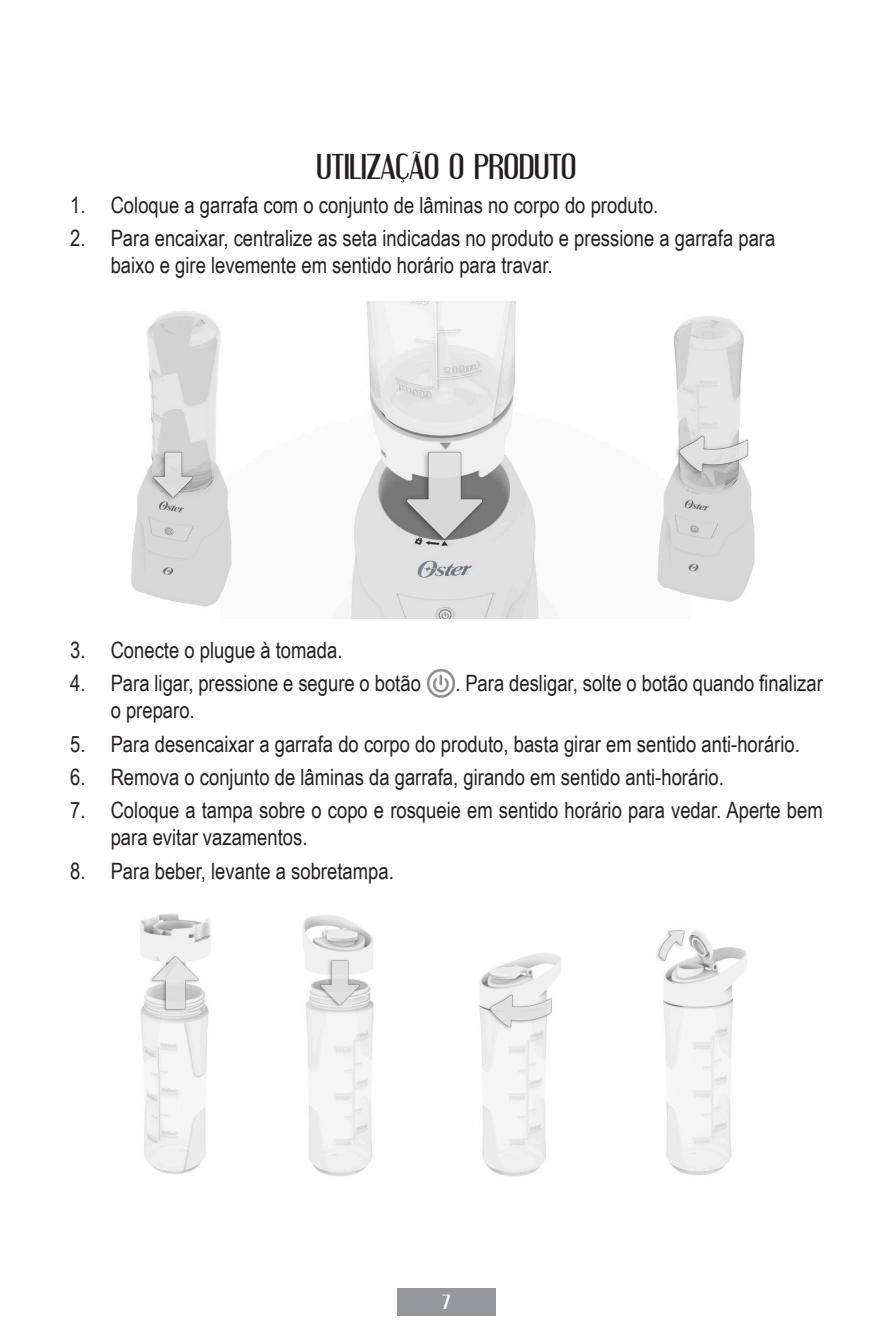
<style>
.page{position:relative;width:893px;height:1340px;background:#fff}
.page>*{position:absolute;margin:0;border:0;box-sizing:border-box;transform-origin:0 0}
.t1{font:31.5px "Engebrechtre";color:#231f20}
.t2{font:22.5px/27px "Arial Narrow";color:#231f20}
.t3{font:18px "Engebrechtre";color:#fff}
</style>
<div class="page">
<div style="left:397px;top:1287px;width:99px;height:28px;background:#95979a"></div>
<img style="left:428px;top:670px;width:27px;height:27px">
<img style="left:131px;top:301px;width:624px;height:317px">
<img style="left:140px;top:913px;width:607px;height:264px">
<h1 class="t1" style="left:317px;top:149px;width:261px">UTILIZAÇÃO O PRODUTO</h1>
<p class="t2" style="left:70px;top:191px;width:590px">1. Coloque a garrafa com o conjunto de lâminas no corpo do produto.</p>
<p class="t2" style="left:111px;top:224px;width:666px;text-indent:-40px">2. Para encaixar, centralize as seta indicadas no produto e pressione a garrafa para baixo e gire levemente em sentido horário para travar.</p>
<p class="t2" style="left:70px;top:635px;width:274px">3. Conecte o plugue à tomada.</p>
<p class="t2" style="left:70px;top:669px;width:352px">4. Para ligar, pressione e segure o botão</p>
<p class="t2" style="left:455px;top:669px;width:369px">. Para desligar, solte o botão quando finalizar</p>
<p class="t2" style="left:111px;top:696px;width:86px">o preparo.</p>
<p class="t2" style="left:70px;top:729px;width:731px">5. Para desencaixar a garrafa do corpo do produto, basta girar em sentido anti-horário.</p>
<p class="t2" style="left:70px;top:762px;width:655px">6. Remova o conjunto de lâminas da garrafa, girando em sentido anti-horário.</p>
<p class="t2" style="left:111px;top:796px;width:714px;text-indent:-41px">7. Coloque a tampa sobre o copo e rosqueie em sentido horário para vedar. Aperte bem para evitar vazamentos.</p>
<p class="t2" style="left:70px;top:856px;width:325px">8. Para beber, levante a sobretampa.</p>
<p class="t3" style="left:443px;top:1291px;width:9px">7</p>
</div>
